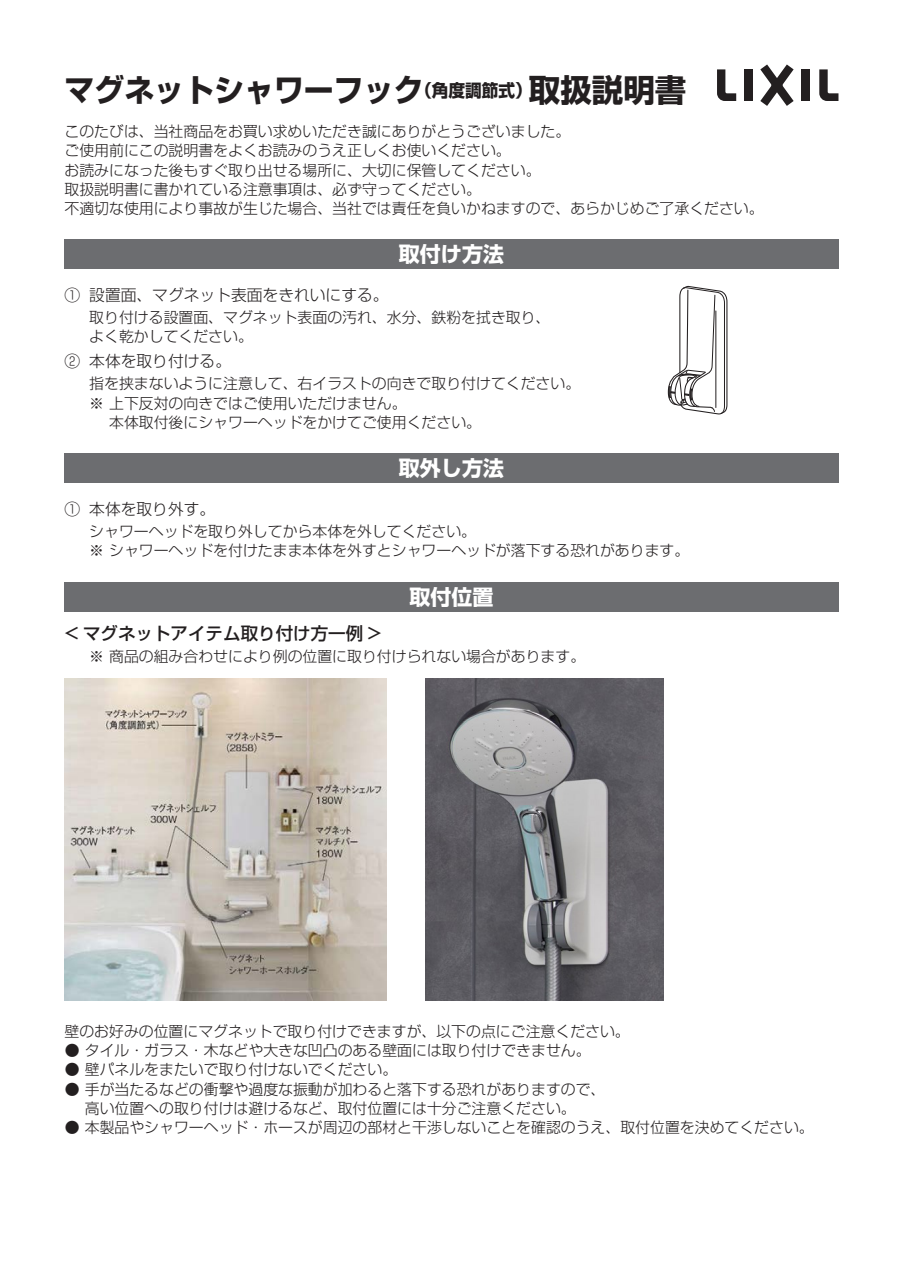
<style>
.page{position:relative;width:903px;height:1275px;background:#fff}
.page>*{position:absolute;margin:0;border:0;box-sizing:border-box;transform-origin:0 0}
.タイトル{font:700 31.5px "Shin Go Pro";color:#231f20;scale:.95 1}
.t1{font:700 21px "Shin Go Pro";color:#fff}
.本文_タイトル{font:500 17.5px "Shin Go Pro";color:#231f20}
.t2{font:300 15.75px "Shin Go Pro";color:#231f20}
.本文{font:300 14.88px/19.2px "Shin Go Pro";color:#231f20}
.手順文_2段落目{font:300 14.88px/19.2px "Shin Go Pro";color:#231f20}
</style>
<div class="page">
<div style="left:64px;top:240px;width:774px;height:29px;background:#6c6d70"></div>
<div style="left:64px;top:453px;width:774px;height:30px;background:#6c6d70"></div>
<div style="left:64px;top:582px;width:774px;height:29px;background:#6c6d70"></div>
<img style="left:64px;top:678px;width:323px;height:323px">
<img style="left:425px;top:678px;width:238px;height:323px">
<svg style="left:717px;top:69px;width:19px;height:32px"></svg>
<svg style="left:819px;top:69px;width:19px;height:32px"></svg>
<div style="left:744px;top:69px;width:9px;height:32px;background:#231f20"></div>
<div style="left:801px;top:69px;width:8px;height:32px;background:#231f20"></div>
<svg style="left:760px;top:64px;width:33px;height:42px"></svg>
<svg style="left:667px;top:286px;width:61px;height:129px"></svg>
<hr style="left:715px;top:311px;width:1px;height:97px;background:#231f20">
<p class="タイトル" style="left:64px;top:65px;width:656px">マグネットシャワーフック<sup>（角度調節式）</sup>取扱説明書</p>
<p class="本文" style="left:64px;top:120px;width:507px">このたびは、当社商品をお買い求めいただき誠にありがとうございました。</p>
<p class="本文" style="left:64px;top:139px;width:448px">ご使用前にこの説明書をよくお読みのうえ正しくお使いください。</p>
<p class="本文" style="left:64px;top:159px;width:478px">お読みになった後もすぐ取り出せる場所に、大切に保管してください。</p>
<p class="本文" style="left:64px;top:178px;width:418px">取扱説明書に書かれている注意事項は、必ず守ってください。</p>
<p class="本文" style="left:64px;top:197px;width:701px">不適切な使用により事故が生じた場合、当社では責任を負いかねますので、あらかじめご了承ください。</p>
<p class="t1" style="left:399px;top:238px;width:106px">取付け方法</p>
<p class="t2" style="left:64px;top:282px;width:326px">① 設置面、マグネット表面をきれいにする。</p>
<p class="手順文_2段落目" style="left:89px;top:306px;width:463px">取り付ける設置面、マグネット表面の汚れ、水分、鉄粉を拭き取り、よく乾かしてください。</p>
<p class="t2" style="left:64px;top:349px;width:168px">② 本体を取り付ける。</p>
<p class="手順文_2段落目" style="left:89px;top:372px;width:492px">指を挟まないように注意して、右イラストの向きで取り付けてください。</p>
<p class="本文" style="left:109px;top:392px;width:373px;text-indent:-20px">※ 上下反対の向きではご使用いただけません。<br>本体取付後にシャワーヘッドをかけてご使用ください。</p>
<p class="t1" style="left:399px;top:452px;width:106px">取外し方法</p>
<p class="t2" style="left:64px;top:496px;width:152px">① 本体を取り外す。</p>
<p class="手順文_2段落目" style="left:89px;top:520px;width:388px">シャワーヘッドを取り外してから本体を外してください。</p>
<p class="本文" style="left:89px;top:539px;width:601px">※ シャワーヘッドを付けたまま本体を外すとシャワーヘッドが落下する恐れがあります。</p>
<p class="t1" style="left:409px;top:580px;width:85px">取付位置</p>
<p class="本文_タイトル" style="left:64px;top:619px;width:319px">&lt; マグネットアイテム取り付け方一例 &gt;</p>
<p class="本文" style="left:89px;top:645px;width:497px">※ 商品の組み合わせにより例の位置に取り付けられない場合があります。</p>
<p class="本文" style="left:64px;top:1020px;width:567px">壁のお好みの位置にマグネットで取り付けできますが、以下の点にご注意ください。</p>
<p class="本文" style="left:65px;top:1039px;width:527px">● タイル・ガラス・木などや大きな凹凸のある壁面には取り付けできません。</p>
<p class="本文" style="left:65px;top:1058px;width:334px">● 壁パネルをまたいで取り付けないでください。</p>
<p class="本文" style="left:85px;top:1077px;width:522px;text-indent:-20px">● 手が当たるなどの衝撃や過度な振動が加わると落下する恐れがありますので、高い位置への取り付けは避けるなど、取付位置には十分ご注意ください。</p>
<p class="本文" style="left:65px;top:1116px;width:750px">● 本製品やシャワーヘッド・ホースが周辺の部材と干渉しないことを確認のうえ、取付位置を決めてください。</p>
</div>
